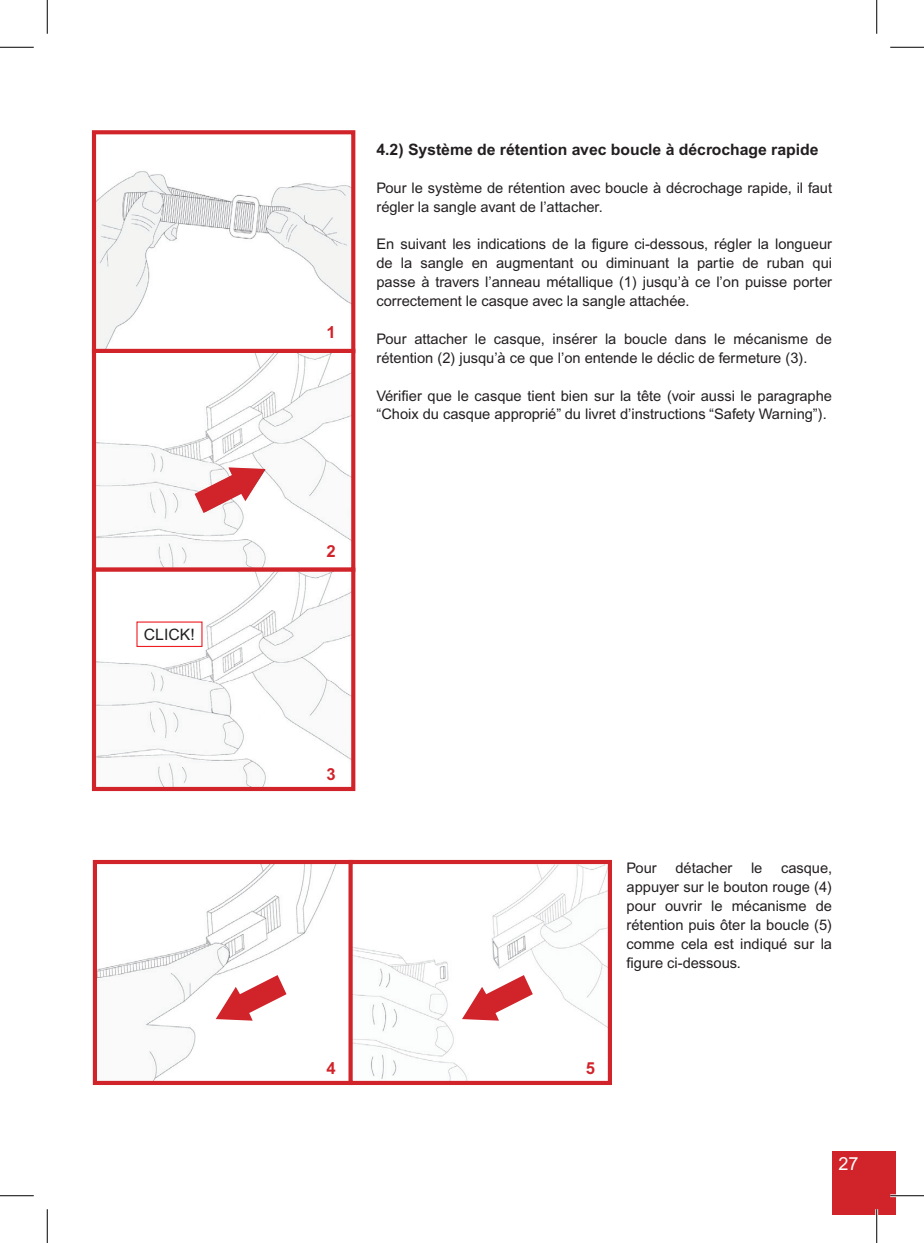
<style>
.page{position:relative;width:924px;height:1243px;background:#fff}
.page>*{position:absolute;margin:0;border:0;box-sizing:border-box;transform-origin:0 0}
.t1{font:18px "Arial";color:#fff}
.t2{font:700 16.65px "Arial";color:#d1232a}
.t3{font:700 15.75px "Arial";color:#231f20}
.t4{font:15.75px "Arial";color:#231f20}
.t5{font:14.62px/18.9px "Arial";color:#231f20}
</style>
<div class="page">
<div style="left:832px;top:1151px;width:64px;height:63px;background:#d1232a"></div>
<img style="left:97px;top:171px;width:253px;height:177px">
<div style="left:92px;top:130px;width:263px;height:223px;border:4px solid #d1232a"></div>
<img style="left:97px;top:354px;width:253px;height:213px">
<div style="left:92px;top:349px;width:263px;height:223px;border:4px solid #d1232a"></div>
<img style="left:97px;top:572px;width:253px;height:214px">
<div style="left:92px;top:567px;width:263px;height:224px;border:4px solid #d1232a"></div>
<img style="left:98px;top:865px;width:509px;height:215px">
<div style="left:93px;top:860px;width:260px;height:225px;border:4px solid #d1232a"></div>
<div style="left:348px;top:860px;width:264px;height:225px;border:4px solid #d1232a"></div>
<div style="left:137px;top:622px;width:65px;height:24px;background:#fff"></div>
<div style="left:136px;top:621px;width:66px;height:26px;border:1px solid #ee1d23"></div>
<svg style="left:195px;top:467px;width:70px;height:46px"></svg>
<svg style="left:216px;top:975px;width:70px;height:45px"></svg>
<svg style="left:462px;top:975px;width:71px;height:45px"></svg>
<hr style="left:890px;top:1194px;width:34px;height:3px;background:#fff">
<hr style="left:875px;top:1209px;width:3px;height:34px;background:#fff">
<hr style="left:0;top:47px;width:34px;height:1px;background:#000">
<hr style="left:890px;top:47px;width:34px;height:1px;background:#000">
<hr style="left:0;top:1195px;width:34px;height:1px;background:#000">
<hr style="left:890px;top:1195px;width:34px;height:1px;background:#000">
<hr style="left:47px;top:0;width:1px;height:34px;background:#000">
<hr style="left:47px;top:1209px;width:1px;height:34px;background:#000">
<hr style="left:876px;top:0;width:1px;height:34px;background:#000">
<hr style="left:876px;top:1209px;width:1px;height:34px;background:#000">
<p class="t4" style="left:144px;top:625px;width:52px">CLICK!</p>
<p class="t2" style="left:326px;top:322px;width:11px">1</p>
<p class="t3" style="left:376px;top:140px;width:443px">4.2) Système de rétention avec boucle à décrochage rapide</p>
<p class="t5" style="left:376px;top:178px;width:457px">Pour le système de rétention avec boucle à décrochage rapide, il faut régler la sangle avant de l’attacher.</p>
<p class="t5" style="left:376px;top:235px;width:457px;text-align:justify">En suivant les indications de la figure ci-dessous, régler la longueur de la sangle en augmentant ou diminuant la partie de ruban qui passe à travers l’anneau métallique (1) jusqu’à ce l’on puisse porter correctement le casque avec la sangle attachée.</p>
<p class="t5" style="left:376px;top:329px;width:457px">Pour attacher le casque, insérer la boucle dans le mécanisme de rétention (2) jusqu’à ce que l’on entende le déclic de fermeture (3).</p>
<p class="t5" style="left:376px;top:386px;width:457px">Vérifier que le casque tient bien sur la tête (voir aussi le paragraphe “Choix du casque approprié” du livret d’instructions “Safety Warning”).</p>
<p class="t2" style="left:326px;top:541px;width:11px">2</p>
<p class="t2" style="left:326px;top:764px;width:11px">3</p>
<p class="t5" style="left:626px;top:859px;width:32px">Pour</p>
<p class="t5" style="left:675px;top:859px;width:58px">détacher</p>
<p class="t5" style="left:751px;top:859px;width:13px">le</p>
<p class="t5" style="left:626px;top:859px;width:207px;text-align:justify;text-indent:154px">casque, appuyer sur le bouton rouge (4) pour ouvrir le mécanisme de rétention puis ôter la boucle (5) comme cela est indiqué sur la figure ci-dessous.</p>
<p class="t2" style="left:326px;top:1058px;width:11px">4</p>
<p class="t2" style="left:586px;top:1058px;width:11px">5</p>
<p class="t1" style="left:838px;top:1153px;width:22px">27</p>
</div>
